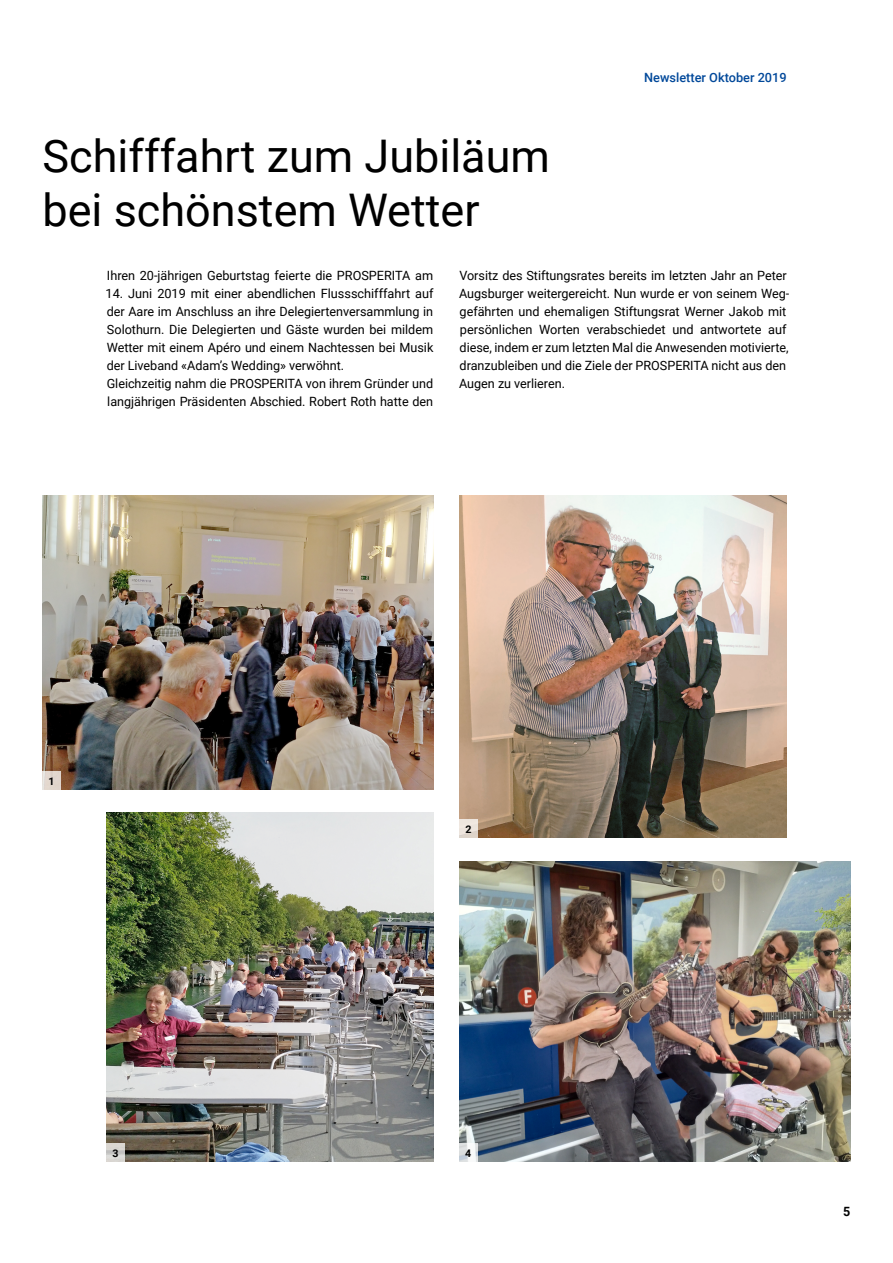
<style>
.page{position:relative;width:893px;height:1263px;background:#fff}
.page>*{position:absolute;margin:0;border:0;box-sizing:border-box;transform-origin:0 0}
.t1{font:45px/54px "Roboto";color:#000}
.t2{font:12.75px/18px "Roboto";color:#000}
.t3{font:500 12.75px "Roboto";color:#00489a}
.t4{font:700 12.75px "Roboto";color:#000}
.t5{font:700 10.5px "Roboto";color:#000}
</style>
<div class="page">
<img style="left:43px;top:496px;width:391px;height:294px">
<div style="left:43px;top:772px;width:18px;height:18px;background:#e1d6cd"></div>
<img style="left:106px;top:813px;width:328px;height:349px">
<svg style="left:106px;top:1144px;width:18px;height:18px"></svg>
<img style="left:459px;top:496px;width:328px;height:342px">
<svg style="left:459px;top:820px;width:18px;height:18px"></svg>
<img style="left:459px;top:861px;width:391px;height:301px">
<svg style="left:459px;top:1144px;width:18px;height:18px"></svg>
<h1 class="t1" style="left:43px;top:127px;width:509px">Schifffahrt zum Jubiläum bei schönstem Wetter</h1>
<p class="t3" style="left:644px;top:68px;width:144px">Newsletter Oktober 2019</p>
<p class="t2" style="left:107px;top:266px;width:328px">Ihren 20-jährigen Geburtstag feierte die PROSPERITA am</p>
<p class="t2" style="left:106px;top:284px;width:329px">14. Juni 2019 mit einer abendlichen Flussschifffahrt auf der Aare im Anschluss an ihre Delegiertenversammlung in Solothurn. Die Delegierten und Gäste wurden bei mildem Wetter mit einem Apéro und einem Nachtessen bei Musik der Liveband «Adam’s Wedding» verwöhnt.<br>Gleichzeitig nahm die PROSPERITA von ihrem Gründer und langjährigen Präsidenten Abschied. Robert Roth hatte den</p>
<p class="t2" style="left:459px;top:266px;width:331px">Vorsitz des Stiftungsrates bereits im letzten Jahr an Peter Augsburger weitergereicht. Nun wurde er von seinem Weg&shy;gefährten und ehemaligen Stiftungsrat Werner Jakob mit persönlichen Worten verabschiedet und antwortete auf diese, indem er zum letzten Mal die Anwesenden motivierte, dranzubleiben und die Ziele der PROSPERITA nicht aus den Augen zu verlieren.</p>
<p class="t5" style="left:48px;top:773px;width:8px">1</p>
<p class="t5" style="left:112px;top:1146px;width:8px">3</p>
<p class="t5" style="left:465px;top:822px;width:8px">2</p>
<p class="t5" style="left:465px;top:1146px;width:8px">4</p>
<p class="t4" style="left:843px;top:1202px;width:9px">5</p>
</div>
